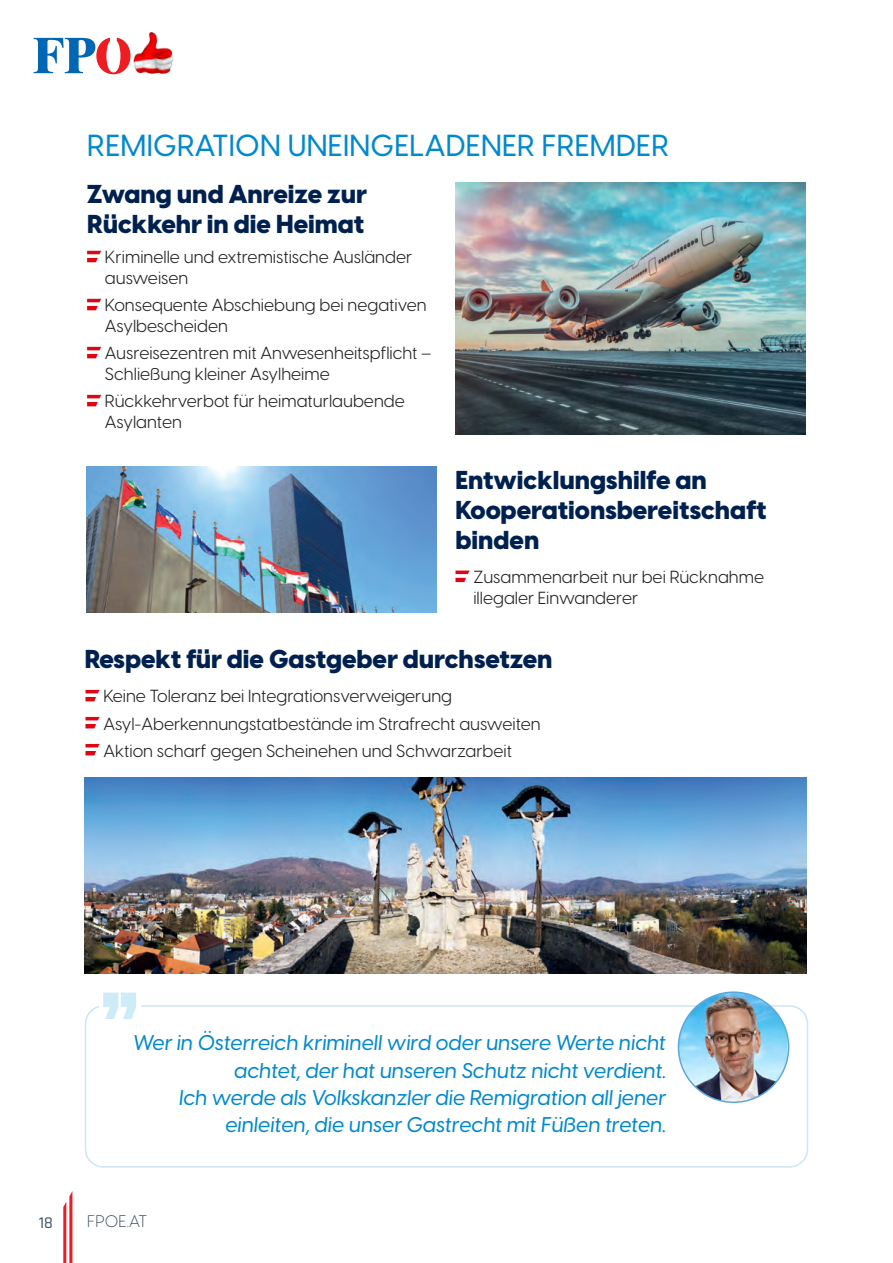
<style>
.page{position:relative;width:893px;height:1263px;background:#fff}
.page>*{position:absolute;margin:0;border:0;box-sizing:border-box;transform-origin:0 0}
.t1{font:700 82.5px "Heron Sans Cond";color:#cdecf7}
.t2{font:500 30px "Visby CF";letter-spacing:.01em;color:#0089cf}
.t3{font:800 25.5px/30px "Visby CF";color:#00214f}
.t4{font:italic 500 21px/27px "Visby CF";color:#0089cf;text-align:right}
.t5{font:17.25px/21px "Visby CF";color:#231f20}
.t6{font:300 16.5px "Visby CF";letter-spacing:.005em;color:#394e61}
.t7{font:500 16.5px "Rajdhani";color:#394e61}
</style>
<div class="page">
<svg style="left:63px;top:1192px;width:9px;height:70px"></svg>
<svg style="left:34px;top:38px;width:93px;height:36px"></svg>
<img style="left:127px;top:32px;width:47px;height:43px">
<svg style="left:87px;top:251px;width:14px;height:11px"></svg>
<svg style="left:87px;top:299px;width:14px;height:11px"></svg>
<svg style="left:87px;top:347px;width:14px;height:11px"></svg>
<svg style="left:87px;top:395px;width:14px;height:11px"></svg>
<svg style="left:85px;top:689px;width:14px;height:12px"></svg>
<svg style="left:85px;top:716px;width:14px;height:12px"></svg>
<svg style="left:85px;top:743px;width:14px;height:12px"></svg>
<svg style="left:455px;top:570px;width:14px;height:12px"></svg>
<div style="left:85px;top:1004px;width:722px;height:163px;border:2px solid #5ba8dc;border-radius:18px"></div>
<div style="left:99px;top:994px;width:42px;height:20px;background:#fff"></div>
<img style="left:455px;top:182px;width:350px;height:252px">
<img style="left:86px;top:466px;width:350px;height:146px">
<img style="left:85px;top:777px;width:721px;height:196px">
<img style="left:678px;top:991px;width:109px;height:110px">
<div style="left:677px;top:991px;width:112px;height:111px;border:2px solid #5ba8dc;border-radius:50%"></div>
<h2 class="t2" style="left:87px;top:126px;width:583px">REMIGRATION UNEINGELADENER FREMDER</h2>
<h3 class="t3" style="left:87px;top:179px;width:281px;line-height:30.6px">Zwang und Anreize zur<br>Rückkehr in die Heimat</h3>
<p class="t5" style="left:105px;top:247px;width:308px">Kriminelle und extremistische Ausländer ausweisen</p>
<p class="t5" style="left:105px;top:295px;width:323px">Konsequente Abschiebung bei negativen<br>Asylbescheiden</p>
<p class="t5" style="left:105px;top:343px;width:328px">Ausreisezentren mit Anwesenheitspflicht –<br>Schließung kleiner Asylheime</p>
<p class="t5" style="left:105px;top:391px;width:301px">Rückkehrverbot für heimaturlaubende<br>Asylanten</p>
<h3 class="t3" style="left:455px;top:465px;width:312px">Entwicklungshilfe an<br>Kooperationsbereitschaft binden</h3>
<p class="t5" style="left:473px;top:566px;width:292px">Zusammenarbeit nur bei Rücknahme illegaler Einwanderer</p>
<h3 class="t3" style="left:85px;top:644px;width:469px">Respekt für die Gastgeber durchsetzen</h3>
<p class="t5" style="left:103px;top:682px;width:439px;line-height:27px">Keine Toleranz bei Integrationsverweigerung<br>Asyl-Aberkennungstatbestände im Strafrecht ausweiten<br>Aktion scharf gegen Scheinehen und Schwarzarbeit</p>
<h1 class="t1" style="left:100px;top:922px;width:40px">„</h1>
<p class="t4" style="left:133px;top:1029px;width:534px">Wer in Österreich kriminell wird oder unsere Werte nicht achtet, der hat unseren Schutz nicht verdient.<br>Ich werde als Volkskanzler die Remigration all jener einleiten, die unser Gastrecht mit Füßen treten.</p>
<p class="t7" style="left:39px;top:1212px;width:15px">18</p>
<p class="t6" style="left:87px;top:1210px;width:62px">FPOE.AT</p>
</div>
